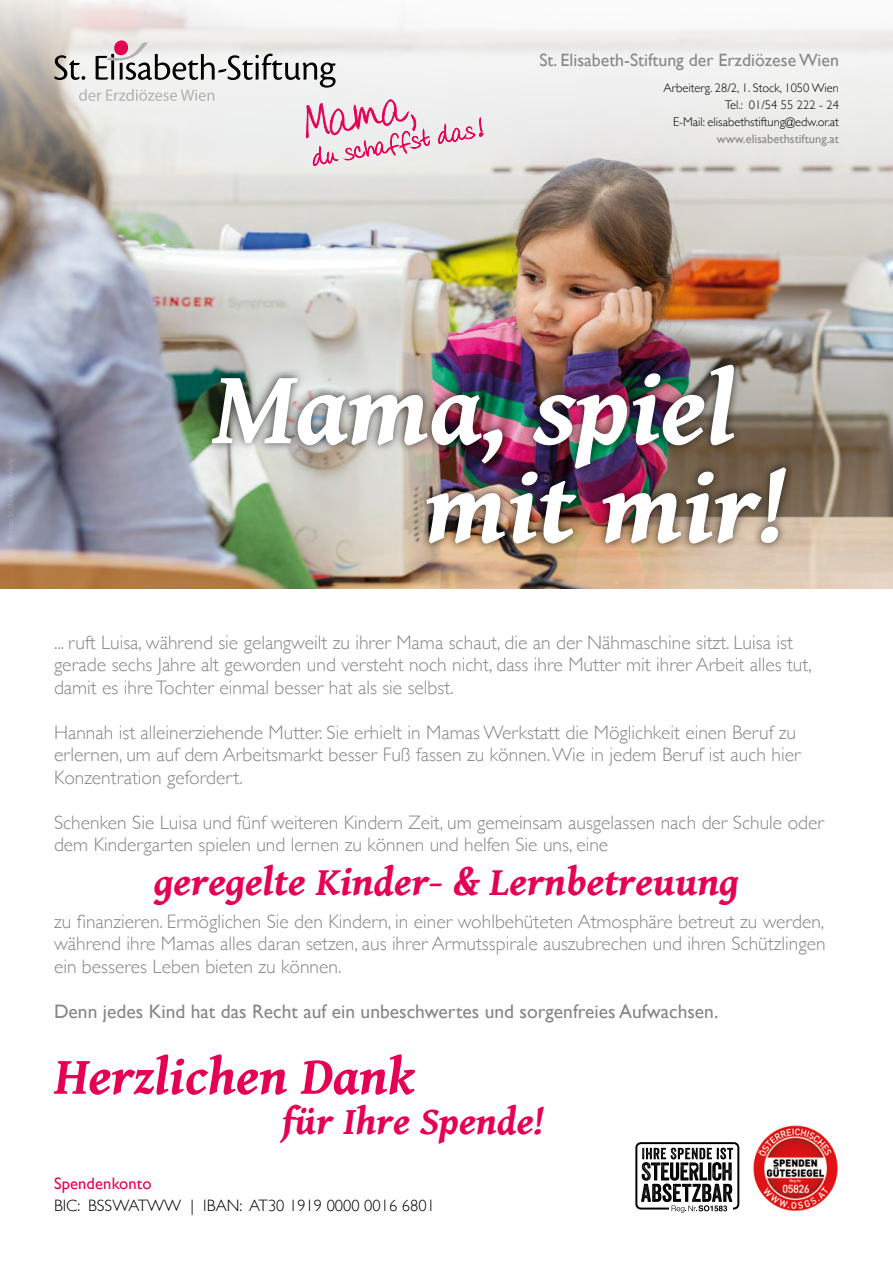
<style>
.page{position:relative;width:893px;height:1263px;background:#fff}
.page>*{position:absolute;margin:0;border:0;box-sizing:border-box;transform-origin:0 0}
.t1{font:italic 700 105.6px/98.2px "Gentium Book Basic";color:#fff}
.t2{font:italic 700 53.1px "Gentium Book Basic";color:#e50053}
.t3{font:italic 700 40.5px "Gentium Book Basic";color:#e50053}
.t4{font:italic 700 39.15px "Gentium Book Basic";color:#e50053}
.t5{font:300 19.5px/22.5px "Gill Sans";color:#878787}
.t6{font:19.5px "Gill Sans";color:#878787}
.t7{font:17.85px "Gill Sans";color:#878787}
.t8{font:300 16.5px "Gill Sans";color:#000}
.t9{font:16.5px "Gill Sans";letter-spacing:.01em;color:#e50053}
.t10{font:300 12.45px/17px "Gill Sans";color:#000;text-align:right}
.t11{font:12.45px "Gill Sans";color:#878787}
</style>
<div class="page">
<img style="left:0;top:570px;width:893px;height:19px">
<img style="left:0;top:0;width:893px;height:570px">
<svg style="left:114px;top:40px;width:14px;height:15px"></svg>
<svg style="left:54px;top:42px;width:430px;height:124px"></svg>
<div style="left:202px;top:355px;width:593px;height:198px;background:#000;opacity:.75"></div>
<img style="left:753px;top:1125px;width:85px;height:86px">
<svg style="left:635px;top:1142px;width:104px;height:71px"></svg>
<p class="t7" style="left:539px;top:50px;width:301px">St. Elisabeth-Stiftung der Erzdiözese Wien</p>
<p class="t10" style="left:663px;top:79px;width:177px">Arbeiterg. 28/2, 1. Stock, 1050 Wien<br>Tel.: 01/54 55 222 - 24<br>E-Mail: elisabethstiftung@edw.or.at</p>
<p class="t11" style="left:717px;top:132px;width:124px">www.elisabethstiftung.at</p>
<h1 class="t1" style="left:425px;top:356px;width:361px;text-indent:-214px">Mama, spiel mit mir!</h1>
<p class="t5" style="left:54px;top:630px;width:759px">... ruft Luisa, während sie gelangweilt zu ihrer Mama schaut, die an der Nähmaschine sitzt. Luisa ist gerade sechs Jahre alt geworden und versteht noch nicht, dass ihre Mutter mit ihrer Arbeit alles tut, damit es ihre Tochter einmal besser hat als sie selbst.</p>
<p class="t5" style="left:54px;top:720px;width:748px">Hannah ist alleinerziehende Mutter. Sie erhielt in Mamas Werkstatt die Möglichkeit einen Beruf zu erlernen, um auf dem Arbeitsmarkt besser Fuß fassen zu können. Wie in jedem Beruf ist auch hier<br>Konzentration gefordert.</p>
<p class="t5" style="left:54px;top:810px;width:771px">Schenken Sie Luisa und fünf weiteren Kindern Zeit, um gemeinsam ausgelassen nach der Schule oder dem Kindergarten spielen und lernen zu können und helfen Sie uns, eine</p>
<h3 class="t3" style="left:154px;top:851px;width:586px">geregelte Kinder- &amp; Lernbetreuung</h3>
<p class="t5" style="left:54px;top:909px;width:773px;text-align:justify">zu finanzieren. Ermöglichen Sie den Kindern, in einer wohlbehüteten Atmosphäre betreut zu werden, während ihre Mamas alles daran setzen, aus ihrer Armutsspirale auszubrechen und ihren Schützlingen ein besseres Leben bieten zu können.</p>
<p class="t6" style="left:54px;top:1000px;width:666px">Denn jedes Kind hat das Recht auf ein unbeschwertes und sorgenfreies Aufwachsen.</p>
<h2 class="t2" style="left:54px;top:1036px;width:362px">Herzlichen Dank</h2>
<h3 class="t4" style="left:282px;top:1092px;width:263px">für Ihre Spende!</h3>
<p class="t9" style="left:54px;top:1173px;width:99px">Spendenkonto</p>
<p class="t8" style="left:54px;top:1193px;width:382px">BIC: BSSWATWW | IBAN: AT30 1919 0000 0016 6801</p>
</div>
